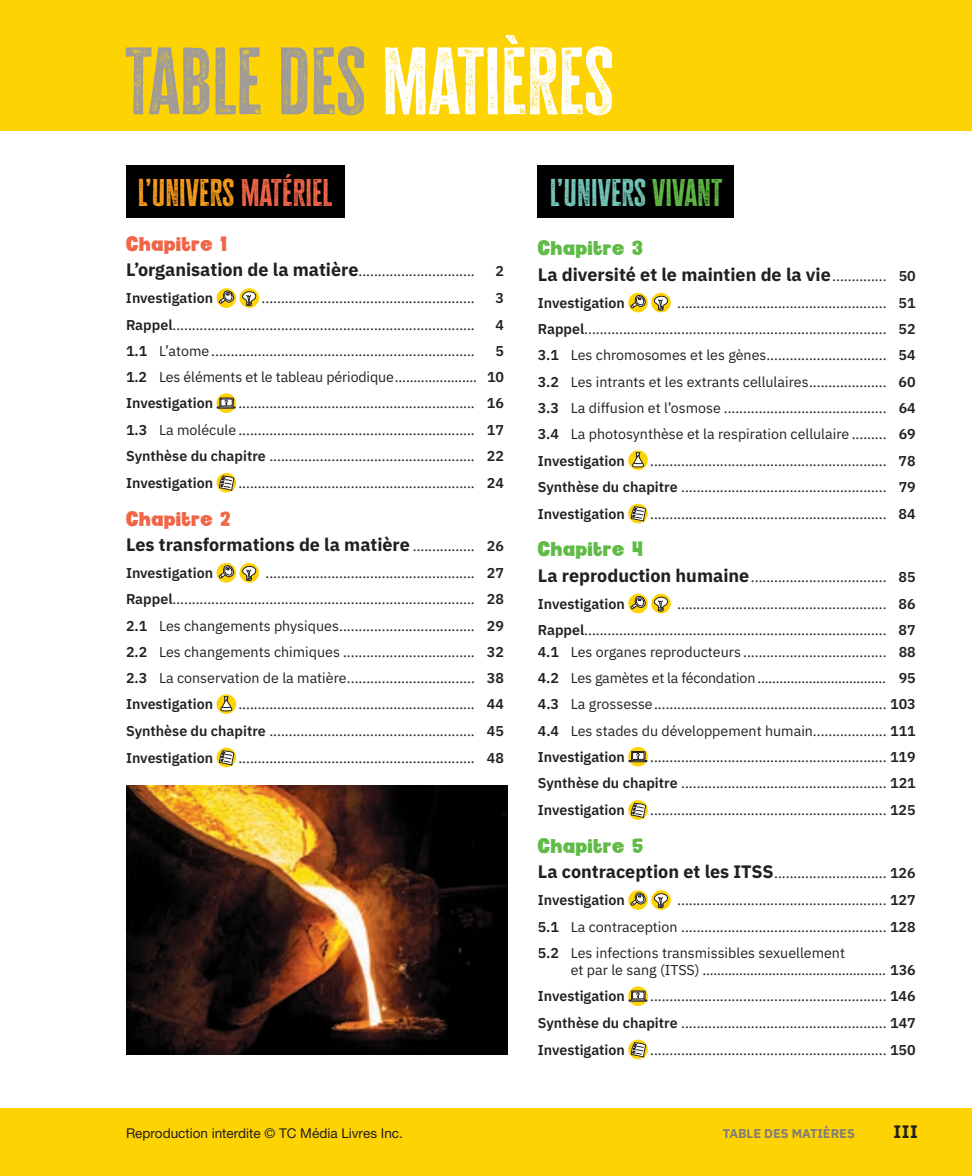
<style>
.page{position:relative;width:972px;height:1176px;background:#fff}
.page>*{position:absolute;margin:0;border:0;box-sizing:border-box;transform-origin:0 0}
.t1{font:78px "Cheddar Gothic Rough";color:#a09b97}
.t2{font:31.5px "Cheddar Gothic Rough";color:#f89c1c}
.t3{font:31.5px "Cheddar Gothic Rough";color:#75c9bb}
.t4{font:21px "Twilight Font";letter-spacing:.04em;color:#60bb46}
.t5{font:21px "Twilight Font";letter-spacing:.04em;color:#f26648}
.t6{font:700 18px "IBM Plex Sans";color:#231f20}
.t7{font:14.25px/26.2px "IBM Plex Sans";color:#231f20;text-align:justify}
.t8{font:600 14.25px "IBM Plex Sans";color:#231f20}
.t9{font:13.5px "Helvetica Neue LT Std";color:#231f20}
.t10{font:700 12.75px "IBM Plex Sans";color:#807d79}
.s1{color:#fff}
.s2{color:#f26648}
.s3{font-weight:700;font-size:18px}
.s4{font-weight:600}
.s5{font-weight:400;font-size:14.25px}
.s6{font-weight:600;font-size:14.25px}
.s7{color:#60bb46}
</style>
<div class="page">
<div style="left:0;top:1107px;width:972px;height:67px;background:#fed304"></div>
<div style="left:0;top:0;width:972px;height:130px;background:#fed304"></div>
<div style="left:126px;top:165px;width:219px;height:53px;background:#000"></div>
<svg style="left:217px;top:288px;width:19px;height:20px"></svg>
<svg style="left:219px;top:290px;width:16px;height:14px"></svg>
<svg style="left:239px;top:288px;width:20px;height:20px"></svg>
<svg style="left:241px;top:290px;width:15px;height:16px"></svg>
<svg style="left:217px;top:393px;width:19px;height:20px"></svg>
<svg style="left:217px;top:397px;width:19px;height:12px"></svg>
<div style="left:217px;top:473px;width:19px;height:19px;background:#fed304;border-radius:50%"></div>
<svg style="left:219px;top:475px;width:16px;height:18px"></svg>
<div style="left:217px;top:563px;width:19px;height:19px;background:#fed304;border-radius:50%"></div>
<svg style="left:219px;top:565px;width:16px;height:13px"></svg>
<svg style="left:239px;top:563px;width:20px;height:19px"></svg>
<svg style="left:241px;top:565px;width:15px;height:16px"></svg>
<svg style="left:217px;top:694px;width:19px;height:19px"></svg>
<svg style="left:220px;top:695px;width:13px;height:16px"></svg>
<svg style="left:217px;top:747px;width:19px;height:20px"></svg>
<svg style="left:219px;top:749px;width:16px;height:19px"></svg>
<div style="left:538px;top:165px;width:196px;height:53px;background:#000"></div>
<svg style="left:628px;top:293px;width:20px;height:19px"></svg>
<svg style="left:631px;top:295px;width:16px;height:13px"></svg>
<svg style="left:651px;top:293px;width:20px;height:19px"></svg>
<svg style="left:653px;top:295px;width:15px;height:16px"></svg>
<svg style="left:628px;top:450px;width:20px;height:20px"></svg>
<svg style="left:631px;top:452px;width:14px;height:15px"></svg>
<svg style="left:628px;top:503px;width:20px;height:20px"></svg>
<svg style="left:631px;top:506px;width:15px;height:18px"></svg>
<svg style="left:628px;top:593px;width:20px;height:20px"></svg>
<svg style="left:631px;top:595px;width:16px;height:14px"></svg>
<svg style="left:651px;top:593px;width:20px;height:20px"></svg>
<svg style="left:653px;top:596px;width:15px;height:15px"></svg>
<svg style="left:628px;top:746px;width:20px;height:20px"></svg>
<svg style="left:628px;top:750px;width:20px;height:12px"></svg>
<svg style="left:628px;top:800px;width:20px;height:19px"></svg>
<svg style="left:631px;top:802px;width:15px;height:18px"></svg>
<svg style="left:628px;top:890px;width:20px;height:19px"></svg>
<svg style="left:631px;top:892px;width:16px;height:13px"></svg>
<svg style="left:651px;top:890px;width:20px;height:19px"></svg>
<svg style="left:653px;top:892px;width:15px;height:16px"></svg>
<svg style="left:628px;top:986px;width:20px;height:19px"></svg>
<svg style="left:628px;top:989px;width:20px;height:12px"></svg>
<svg style="left:628px;top:1039px;width:20px;height:19px"></svg>
<svg style="left:631px;top:1041px;width:15px;height:19px"></svg>
<img style="left:126px;top:785px;width:382px;height:268px">
<h1 class="t1" style="left:124px;top:32px;width:491px">TABLE DES <span class="s1">MATIÈRES</span></h1>
<h2 class="t2" style="left:138px;top:172px;width:196px">L’UNIVERS <span class="s2">MATÉRIEL</span></h2>
<h3 class="t5" style="left:126px;top:233px;width:102px">Chapitre 1</h3>
<p class="t7" style="left:126px;top:257px;width:350px"><span class="s3">L’organisation de la matière</span>..............................</p>
<p class="t8" style="left:495px;top:260px;width:10px">2</p>
<p class="t8" style="left:126px;top:287px;width:89px">Investigation</p>
<p class="t7" style="left:262px;top:284px;width:215px">.......................................................</p>
<p class="t8" style="left:495px;top:287px;width:10px">3</p>
<p class="t7" style="left:126px;top:310px;width:350px"><span class="s4">Rappel</span>..............................................................................</p>
<p class="t8" style="left:495px;top:313px;width:10px">4</p>
<p class="t7" style="left:126px;top:336px;width:350px"><span class="s4">1.1</span> L’atome....................................................................</p>
<p class="t7" style="left:126px;top:336px;width:380px;text-indent:369px"><span class="s4">5<br>1.2</span> Les éléments et le tableau périodique...................... <span class="s4">10<br>Investigation</span></p>
<p class="t7" style="left:126px;top:389px;width:380px;text-indent:112px">............................................................. <span class="s4">16<br>1.3</span> La molécule ............................................................. <span class="s4">17<br>Synthèse du chapitre</span> ..................................................... <span class="s4">22<br>Investigation</span></p>
<p class="t7" style="left:238px;top:468px;width:267px">............................................................. <span class="s4">24</span></p>
<h3 class="t5" style="left:126px;top:508px;width:106px">Chapitre 2</h3>
<p class="t6" style="left:126px;top:530px;width:379px">Les transformations de la matière <span class="s5">................</span> <span class="s6">26</span></p>
<p class="t8" style="left:126px;top:561px;width:89px">Investigation</p>
<p class="t7" style="left:126px;top:558px;width:380px;text-indent:140px">...................................................... <span class="s4">27<br>Rappel</span>.............................................................................. <span class="s4">28<br>2.1</span> Les changements physiques................................... <span class="s4">29<br>2.2</span> Les changements chimiques .................................. <span class="s4">32<br>2.3</span> La conservation de la matière................................. <span class="s4">38<br>Investigation</span></p>
<p class="t7" style="left:126px;top:689px;width:380px;line-height:26.7px;text-indent:112px">............................................................. <span class="s4">44<br>Synthèse du chapitre</span> ..................................................... <span class="s4">45<br>Investigation</span></p>
<p class="t7" style="left:238px;top:743px;width:267px">............................................................. <span class="s4">48</span></p>
<h2 class="t3" style="left:550px;top:172px;width:174px">L’UNIVERS <span class="s7">VIVANT</span></h2>
<h3 class="t4" style="left:538px;top:238px;width:106px">Chapitre 3</h3>
<p class="t6" style="left:538px;top:260px;width:380px">La diversité et le maintien de la vie<span class="s5">..............</span> <span class="s6">50</span></p>
<p class="t8" style="left:538px;top:291px;width:89px">Investigation</p>
<p class="t7" style="left:538px;top:288px;width:380px;text-indent:140px">...................................................... <span class="s4">51<br>Rappel</span>.............................................................................. <span class="s4">52<br>3.1</span> Les chromosomes et les gènes............................... <span class="s4">54<br>3.2</span> Les intrants et les extrants cellulaires.................... <span class="s4">60<br>3.3</span> La diffusion et l’osmose .......................................... <span class="s4">64<br>3.4</span> La photosynthèse et la respiration cellulaire ......... <span class="s4">69<br>Investigation</span></p>
<p class="t7" style="left:538px;top:446px;width:380px;line-height:26.7px;text-indent:112px">............................................................. <span class="s4">78<br>Synthèse du chapitre</span> ..................................................... <span class="s4">79<br>Investigation</span></p>
<p class="t7" style="left:650px;top:499px;width:267px">............................................................. <span class="s4">84</span></p>
<h3 class="t4" style="left:538px;top:538px;width:106px">Chapitre 4</h3>
<p class="t7" style="left:538px;top:562px;width:380px;line-height:27px"><span class="s3">La reproduction humaine</span>................................... <span class="s4">85<br>Investigation</span></p>
<p class="t7" style="left:538px;top:589px;width:380px;text-align:right">...................................................... <span class="s4">86<br>Rappel</span>.............................................................................. <span class="s4">87</span></p>
<p class="t7" style="left:538px;top:637px;width:380px"><span class="s4">4.1</span> Les organes reproducteurs ..................................... <span class="s4">88<br>4.2</span> Les gamètes et la fécondation ................................... <span class="s4">95<br>4.3</span> La grossesse............................................................ <span class="s4">103<br>4.4</span> Les stades du développement humain................... <span class="s4">111<br>Investigation</span></p>
<p class="t7" style="left:538px;top:742px;width:380px;line-height:26.7px;text-indent:112px">............................................................. <span class="s4">119<br>Synthèse du chapitre</span> ..................................................... <span class="s4">121<br>Investigation</span></p>
<p class="t7" style="left:650px;top:795px;width:267px">............................................................. <span class="s4">125</span></p>
<h3 class="t4" style="left:538px;top:835px;width:107px">Chapitre 5</h3>
<p class="t7" style="left:538px;top:858px;width:380px;line-height:27px"><span class="s3">La contraception et les ITSS</span>............................. <span class="s4">126<br>Investigation</span></p>
<p class="t7" style="left:538px;top:885px;width:380px;text-indent:140px">...................................................... <span class="s4">127<br>5.1</span> La contraception ..................................................... <span class="s4">128<br>5.2</span> Les infections transmissibles sexuellement</p>
<p class="t7" style="left:538px;top:955px;width:379px;text-indent:33px">et par le sang (ITSS) .................................................. <span class="s4">136<br>Investigation</span></p>
<p class="t7" style="left:538px;top:981px;width:380px;line-height:26.7px;text-indent:112px">............................................................. <span class="s4">146<br>Synthèse du chapitre</span> ..................................................... <span class="s4">147<br>Investigation</span></p>
<p class="t7" style="left:650px;top:1035px;width:267px">............................................................. <span class="s4">150</span></p>
<p class="t9" style="left:126px;top:1124px;width:278px">Reproduction interdite © TC Média Livres Inc.</p>
<p class="t10" style="left:723px;top:1123px;width:134px">TABLE DES MATIÈRES</p>
<p class="t6" style="left:894px;top:1116px;width:26px">III</p>
</div>
